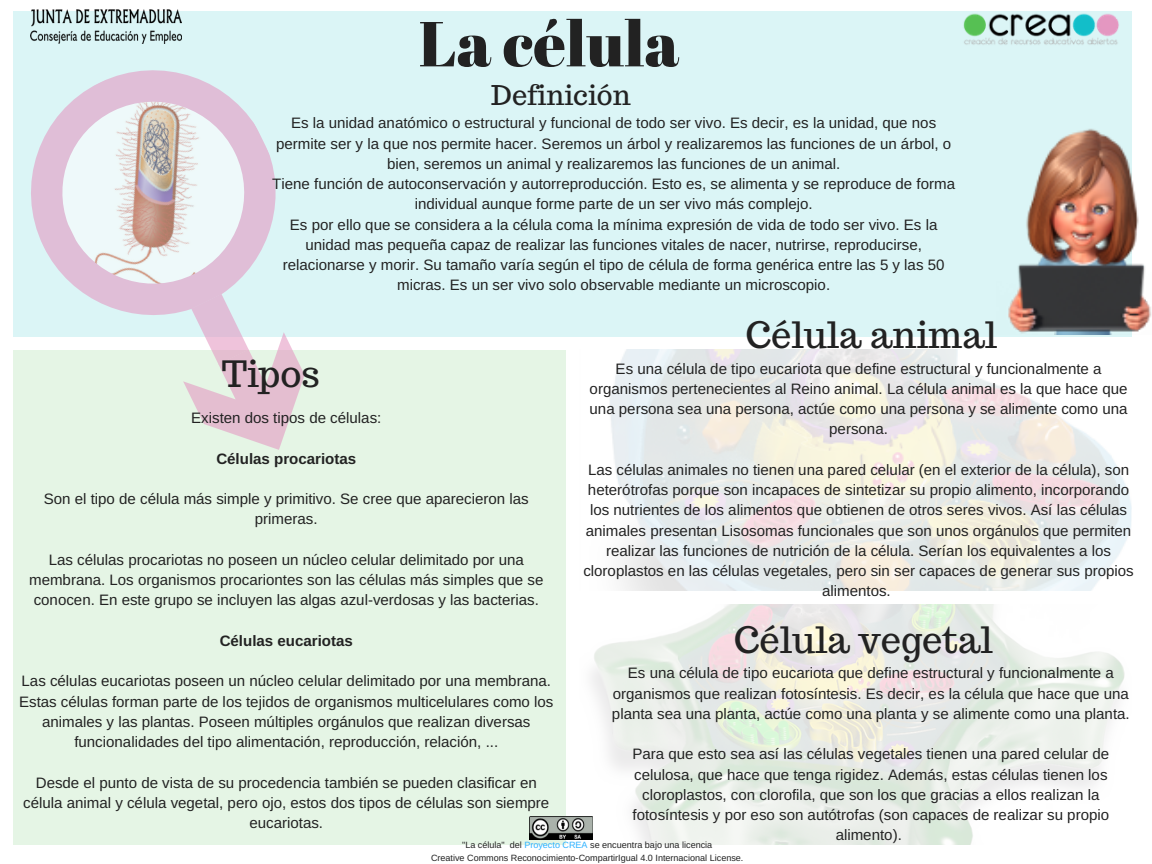
<style>
.page{position:relative;width:1152px;height:864px;background:#fff}
.page>*{position:absolute;margin:0;border:0;box-sizing:border-box;transform-origin:0 0}
.t1{font:63.45px "Abril Fatface";color:#222}
.t2{font:36.3px "Trocchi";color:#222}
.t3{font:27.15px "Trocchi";color:#222}
.t4{font:15.15px/20.2px "Arimo";color:#222;text-align:center}
.t5{font:700 15.15px "Arimo";color:#222}
.t6{font:9px/12.3px "Arimo";color:#222;text-align:center}
.s1{color:#2eb2ff}
</style>
<div class="page">
<div style="left:13px;top:11px;width:1119px;height:325px;background:#dbf5f6"></div>
<div style="left:13px;top:350px;width:553px;height:495px;background:#e5f5e5"></div>
<img style="left:579px;top:604px;width:546px;height:241px">
<svg style="left:183px;top:336px;width:146px;height:114px"></svg>
<svg style="left:13px;top:34px;width:303px;height:321px"></svg>
<img style="left:52px;top:89px;width:205px;height:206px">
<img style="left:1008px;top:129px;width:143px;height:205px">
<img style="left:530px;top:817px;width:63px;height:22px">
<img style="left:30px;top:9px;width:151px;height:35px">
<img style="left:963px;top:13px;width:156px;height:32px">
<h1 class="t1" style="left:419px;top:-1px;width:262px">La célula</h1>
<h3 class="t3" style="left:491px;top:77px;width:141px">Definición</h3>
<p class="t4" style="left:272px;top:113px;width:684px">Es la unidad anatómico o estructural y funcional de todo ser vivo. Es decir, es la unidad, que nos permite ser y la que nos permite hacer. Seremos un árbol y realizaremos las funciones de un árbol, o bien, seremos un animal y realizaremos las funciones de un animal.<br>Tiene función de autoconservación y autorreproducción. Esto es, se alimenta y se reproduce de forma individual aunque forme parte de un ser vivo más complejo.<br>Es por ello que se considera a la célula coma la mínima expresión de vida de todo ser vivo. Es la unidad mas pequeña capaz de realizar las funciones vitales de nacer, nutrirse, reproducirse, relacionarse y morir. Su tamaño varía según el tipo de célula de forma genérica entre las 5 y las 50 micras. Es un ser vivo solo observable mediante un microscopio.</p>
<h2 class="t2" style="left:746px;top:311px;width:253px">Célula animal</h2>
<p class="t4" style="left:590px;top:358px;width:539px">Es una célula de tipo eucariota que define estructural y funcionalmente a organismos pertenecientes al Reino animal. La célula animal es la que hace que una persona sea una persona, actúe como una persona y se alimente como una persona.</p>
<p class="t4" style="left:583px;top:459px;width:552px">Las células animales no tienen una pared celular (en el exterior de la célula), son heterótrofas porque son incapaces de sintetizar su propio alimento, incorporando los nutrientes de los alimentos que obtienen de otros seres vivos. Así las células animales presentan Lisosomas funcionales que son unos orgánulos que permiten realizar las funciones de nutrición de la célula. Serían los equivalentes a los cloroplastos en las células vegetales, pero sin ser capaces de generar sus propios alimentos.</p>
<h2 class="t2" style="left:222px;top:350px;width:100px">Tipos</h2>
<p class="t4" style="left:191px;top:408px;width:192px">Existen dos tipos de células:</p>
<p class="t5" style="left:216px;top:450px;width:141px">Células procariotas</p>
<p class="t4" style="left:44px;top:489px;width:486px">Son el tipo de célula más simple y primitivo. Se cree que aparecieron las primeras.</p>
<p class="t4" style="left:29px;top:549px;width:516px">Las células procariotas no poseen un núcleo celular delimitado por una membrana. Los organismos procariontes son las células más simples que se conocen. En este grupo se incluyen las algas azul-verdosas y las bacterias.</p>
<p class="t5" style="left:220px;top:632px;width:135px">Células eucariotas</p>
<p class="t4" style="left:19px;top:671px;width:536px">Las células eucariotas poseen un núcleo celular delimitado por una membrana.<br>Estas células forman parte de los tejidos de organismos multicelulares como los animales y las plantas. Poseen múltiples orgánulos que realizan diversas funcionalidades del tipo alimentación, reproducción, relación, ...</p>
<p class="t4" style="left:23px;top:772px;width:528px">Desde el punto de vista de su procedencia también se pueden clasificar en célula animal y célula vegetal, pero ojo, estos dos tipos de células son siempre eucariotas.</p>
<h2 class="t2" style="left:734px;top:616px;width:261px">Célula vegetal</h2>
<p class="t4" style="left:612px;top:663px;width:519px">Es una célula de tipo eucariota que define estructural y funcionalmente a organismos que realizan fotosíntesis. Es decir, es la célula que hace que una planta sea una planta, actúe como una planta y se alimente como una planta.</p>
<p class="t4" style="left:633px;top:744px;width:478px">Para que esto sea así las células vegetales tienen una pared celular de celulosa, que hace que tenga rigidez. Además, estas células tienen los cloroplastos, con clorofila, que son los que gracias a ellos realizan la fotosíntesis y por eso son autótrofas (son capaces de realizar su propio alimento).</p>
<p class="t6" style="left:431px;top:839px;width:314px">"La célula" del <span class="s1">Proyecto CREA</span> se encuentra bajo una licencia<br>Creative Commons Reconocimiento-CompartirIgual 4.0 Internacional License.</p>
</div>
